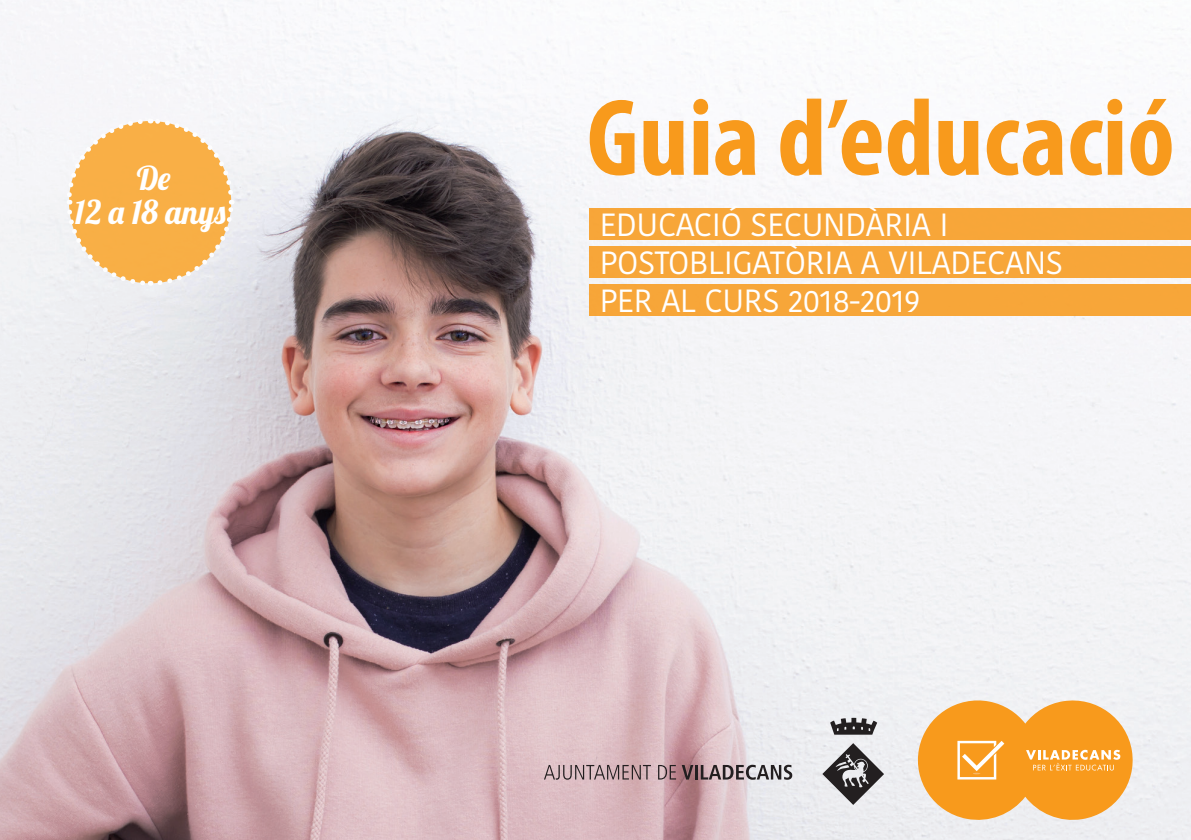
<style>
.page{position:relative;width:1191px;height:840px;background:#fff}
.page>*{position:absolute;margin:0;border:0;box-sizing:border-box;transform-origin:0 0}
.t1{font:700 condensed 110px "Myriad Pro";color:#f89a1c}
.t2{font:32.8px/34.2px "Lobster 1.4";color:#fff;text-align:center}
.t3{font:32px/38px "Kohinoor Bangla";letter-spacing:-.01em;color:#fff}
</style>
<div class="page">
<img style="left:0;top:0;width:1191px;height:839px">
<div style="left:589px;top:208px;width:602px;height:31px;background:#f7a639"></div>
<div style="left:589px;top:246px;width:602px;height:32px;background:#f7a639"></div>
<div style="left:589px;top:284px;width:602px;height:32px;background:#f7a639"></div>
<svg style="left:822px;top:742px;width:62px;height:62px;background:#9c9b9e"></svg>
<svg style="left:830px;top:717px;width:47px;height:17px"></svg>
<svg style="left:544px;top:764px;width:107px;height:15px;background:#ae9499"></svg>
<svg style="left:658px;top:764px;width:35px;height:15px"></svg>
<hr style="left:695px;top:764px;width:3px;height:15px;background:#231f20">
<svg style="left:701px;top:764px;width:91px;height:15px"></svg>
<svg style="left:913px;top:700px;width:219px;height:119px;background:#f6ae4e"></svg>
<svg style="left:65px;top:117px;width:171px;height:170px"></svg>
<p class="t2" style="left:75px;top:160px;width:152px">De<br>12 a 18 anys</p>
<h1 class="t1" style="left:587px;top:69px;width:589px">Guia d’educació</h1>
<p class="t3" style="left:599px;top:205px;width:465px">EDUCACIÓ SECUNDÀRIA I<br>POSTOBLIGATÒRIA A VILADECANS<br>PER AL CURS 2018-2019</p>
</div>
